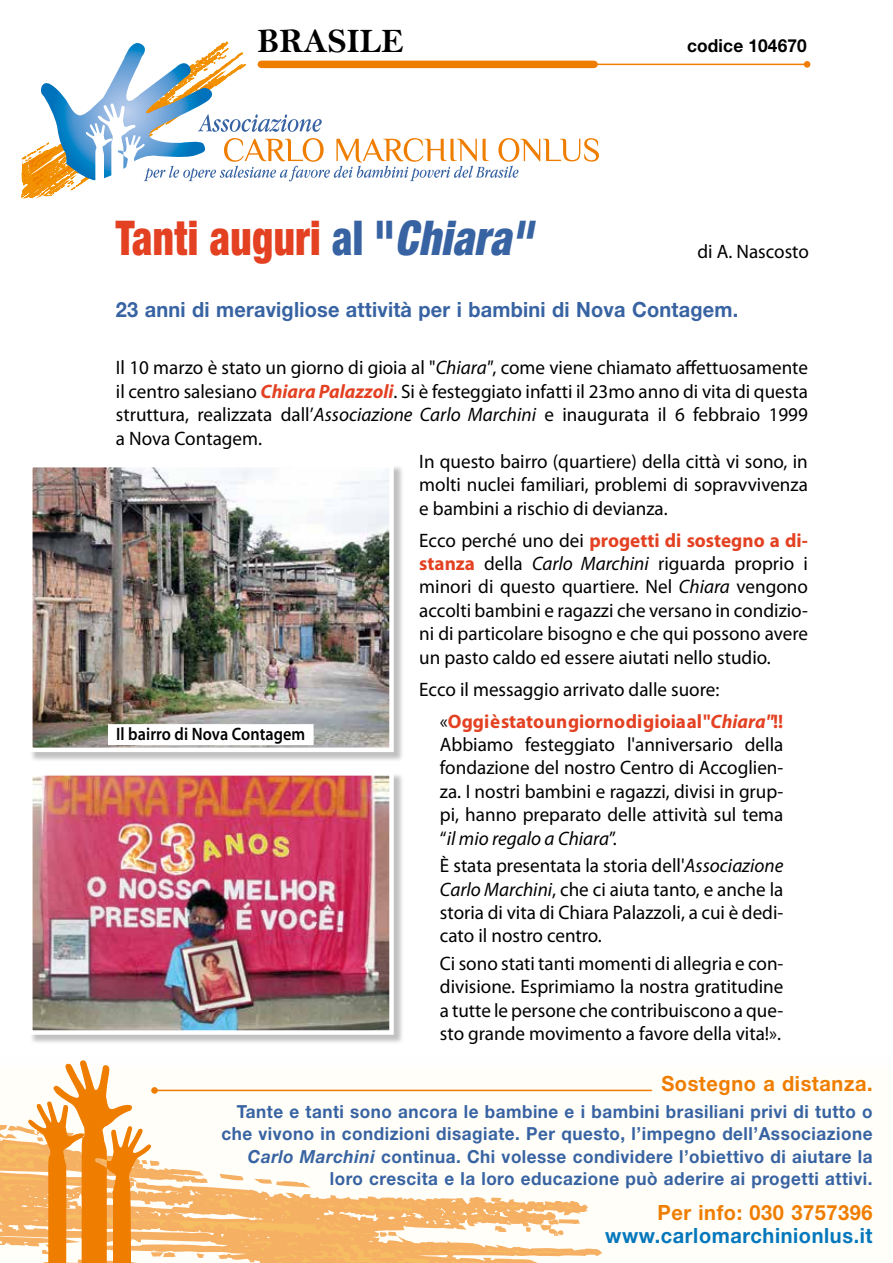
<style>
.page{position:relative;width:893px;height:1263px;background:#fff}
.page>*{position:absolute;margin:0;border:0;box-sizing:border-box;transform-origin:0 0}
.t1{font:900 condensed 48px "Helvetica Neue LT Pro";letter-spacing:.01em;color:#e34122;scale:.85 1}
.t2{font:34.5px "Bell MT Bold";color:#000}
.t3{font:700 21px "Helvetica Neue LT Std";letter-spacing:.01em;color:#3863a2;scale:.95 1}
.t4{font:700 21px "Helvetica Neue LT Std";letter-spacing:.03em;color:#ef7d00;scale:.95 1}
.t5{font:700 21px "Helvetica Neue LT Std";letter-spacing:.03em;color:#0578bd;scale:.95 1}
.t6{font:19.5px/23.4px "Myriad Pro";color:#000;text-align:justify}
.t7{font:700 18px/22.5px "Helvetica Neue LT Std";letter-spacing:.03em;color:#3863a2;text-align:right;scale:.95 1}
.t8{font:600 18px "Myriad Pro";letter-spacing:.005em;color:#000;scale:.9 1}
.t9{font:700 18px "Helvetica Neue LT Pro";letter-spacing:.01em;color:#000;scale:.96 1}
.s1{color:#3863a2}
.s2{font-style:italic;color:#3863a2}
.s3{font-style:italic}
.s4{font-weight:700;font-style:italic;color:#e34122}
.s5{font-weight:700;color:#e34122}
</style>
<div class="page">
<div style="left:0;top:1054px;width:892px;height:209px;background:#fffef8"></div>
<svg style="left:21px;top:41px;width:578px;height:158px"></svg>
<hr style="left:258px;top:64px;width:549px;height:1px;background:#ef7d00">
<div style="left:804px;top:61px;width:6px;height:7px;background:#ef7d00;border-radius:50%"></div>
<div style="left:261px;top:61px;width:333px;height:7px;background:#ef7d00"></div>
<svg style="left:0;top:1124px;width:602px;height:139px"></svg>
<svg style="left:27px;top:1060px;width:125px;height:203px"></svg>
<hr style="left:155px;top:1090px;width:497px;height:1px;background:#ef7d00">
<div style="left:151px;top:1087px;width:7px;height:7px;background:#ef7d00;border-radius:50%"></div>
<div style="left:29px;top:772px;width:375px;height:273px;background:#000;opacity:.25"></div>
<img style="left:33px;top:776px;width:356px;height:254px">
<div style="left:28px;top:771px;width:366px;height:264px;border:4px solid #fff"></div>
<div style="left:29px;top:464px;width:375px;height:298px;background:#000;opacity:.25"></div>
<img style="left:33px;top:468px;width:356px;height:279px">
<div style="left:28px;top:463px;width:366px;height:289px;border:4px solid #fff"></div>
<div style="left:108px;top:724px;width:206px;height:21px;background:#fff"></div>
<h2 class="t2" style="left:258px;top:21px;width:148px">BRASILE</h2>
<h1 class="t1" style="left:116px;top:209px;width:491px">Tanti auguri <span class="s1">al "</span><span class="s2">Chiara"</span></h1>
<p class="t9" style="left:687px;top:35px;width:126px">codice 104670</p>
<p class="t6" style="left:697px;top:239px;width:113px">di A. Nascosto</p>
<p class="t3" style="left:116px;top:296px;width:657px">23 anni di meravigliose attività per i bambini di Nova Contagem.</p>
<p class="t6" style="left:116px;top:356px;width:694px">Il 10 marzo è stato un giorno di gioia al "<span class="s3">Chiara"</span>, come viene chiamato affettuosamente</p>
<p class="t6" style="left:116px;top:379px;width:693px">il centro salesiano <span class="s4">Chiara Palazzoli</span>. Si è festeggiato infatti il 23mo anno di vita di questa</p>
<p class="t6" style="left:116px;top:403px;width:693px">struttura, realizzata dall’<span class="s3">Associazione Carlo Marchini</span> e inaugurata il 6 febbraio 1999</p>
<p class="t6" style="left:116px;top:426px;width:148px">a Nova Contagem.</p>
<p class="t6" style="left:419px;top:449px;width:390px">In questo bairro (quartiere) della città vi sono, in</p>
<p class="t6" style="left:419px;top:473px;width:390px">molti nuclei familiari, problemi di sopravvivenza</p>
<p class="t6" style="left:419px;top:496px;width:250px">e bambini a rischio di devianza.</p>
<p class="t6" style="left:419px;top:528px;width:390px">Ecco perché uno dei <span class="s5">progetti di sostegno a di&shy;stanza</span> della <span class="s3">Carlo Marchini</span> riguarda proprio i minori di questo quartiere. Nel <span class="s3">Chiara</span> vengono accolti bambini e ragazzi che versano in condizio&shy;ni di particolare bisogno e che qui possono avere un pasto caldo ed essere aiutati nello studio.</p>
<p class="t6" style="left:440px;top:673px;width:345px;line-height:32px;text-indent:-21px">Ecco il messaggio arrivato dalle suore:<br>«<span class="s5">Oggi è stato un giorno di gioia al "</span><span class="s4">Chiara"</span><span class="s5">!!</span></p>
<p class="t6" style="left:440px;top:732px;width:345px">Abbiamo festeggiato l'anniversario della fondazione del nostro Centro di Accoglien&shy;za. I nostri bambini e ragazzi, divisi in grup&shy;pi, hanno preparato delle attività sul tema “<span class="s3">il mio regalo a Chiara</span>”.</p>
<p class="t6" style="left:440px;top:854px;width:345px">È stata presentata la storia dell'<span class="s3">Associazione Carlo Marchini</span>, che ci aiuta tanto, e anche la storia di vita di Chiara Palazzoli, a cui è dedi&shy;cato il nostro centro.</p>
<p class="t6" style="left:440px;top:951px;width:345px">Ci sono stati tanti momenti di allegria e con&shy;divisione. Esprimiamo la nostra gratitudine a tutte le persone che contribuiscono a que&shy;sto grande movimento a favore della vita!».</p>
<p class="t8" style="left:116px;top:722px;width:212px">Il bairro di Nova Contagem</p>
<p class="t4" style="left:661px;top:1070px;width:224px">Sostegno a distanza.</p>
<p class="t7" style="left:221px;top:1099px;width:687px">Tante e tanti sono ancora le bambine e i bambini brasiliani privi di tutto o che vivono in condizioni disagiate. Per questo, l’impegno dell’Associazione <span class="s3">Carlo Marchini</span> continua. Chi volesse condividere l’obiettivo di aiutare la loro crescita e la loro educazione può aderire ai progetti attivi.</p>
<p class="t4" style="left:657px;top:1200px;width:228px">Per info: 030 3757396</p>
<p class="t5" style="left:605px;top:1222px;width:283px">www.carlomarchinionlus.it</p>
</div>
